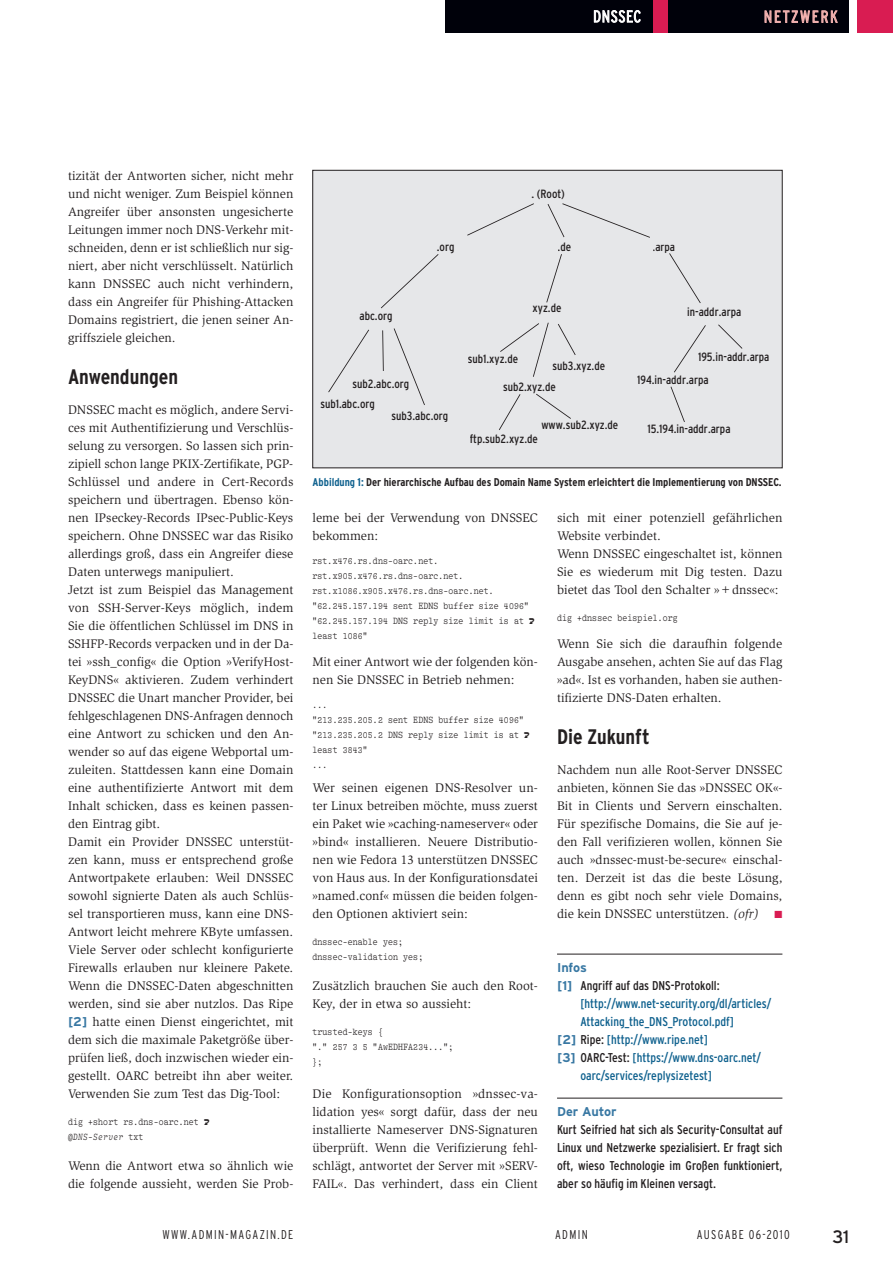
<style>
.page{position:relative;width:893px;height:1263px;background:#fff}
.page>*{position:absolute;margin:0;border:0;box-sizing:border-box;transform-origin:0 0}
.t1{font:700 condensed 21px "Interstate";color:#231f20}
.t2{font:18px "Interstate";color:#231f20}
.t3{font:300 condensed 16.5px "Interstate";letter-spacing:.11em;color:#f0b0ae}
.t4{font:300 condensed 16.5px "Interstate";letter-spacing:.04em;color:#fff}
.t5{font:12.75px/18px "Slimbach";color:#231f20}
.t6{font:condensed 12.75px/18px "Interstate";color:#231f20;text-align:justify}
.t7{font:condensed 12.75px "Interstate";color:#0f618e}
.t8{font:300 condensed 12.75px "Interstate";letter-spacing:.11em;color:#231f20;scale:.95 1}
.t9{font:700 12.75px "Interstate";letter-spacing:-.005em;color:#3978a3}
.t10{font:condensed 12px/22.5px "Interstate";color:#231f20}
.t11{font:700 condensed 11.25px "Interstate";color:#231f20}
.t12{font:8.7px/15px "Fantabular MVB";letter-spacing:.03em;color:#231f20;scale:.8 1}
.s1{font-family:"Interstate";font-weight:700;color:#3978a3}
.s2{font-style:italic}
.s3{color:#0f618e}
.s4{color:#d91c52}
.s5{font-weight:700;font-stretch:normal;color:#3978a3}
.s6{color:#231f20}
</style>
<div class="page">
<hr style="left:557px;top:954px;width:225px;height:1px;background:#231f20">
<hr style="left:557px;top:1098px;width:225px;height:1px;background:#231f20">
<div style="left:313px;top:170px;width:469px;height:298px;background:#e6e7e9"></div>
<svg style="left:467px;top:203px;width:183px;height:35px"></svg>
<svg style="left:381px;top:254px;width:58px;height:54px"></svg>
<svg style="left:328px;top:330px;width:41px;height:62px"></svg>
<svg style="left:382px;top:330px;width:2px;height:41px"></svg>
<div style="left:353px;top:379px;width:56px;height:11px;background:#e6e7e9"></div>
<svg style="left:394px;top:328px;width:31px;height:77px"></svg>
<svg style="left:499px;top:394px;width:21px;height:36px"></svg>
<svg style="left:536px;top:394px;width:35px;height:25px"></svg>
<svg style="left:500px;top:253px;width:206px;height:124px"></svg>
<div style="left:688px;top:308px;width:53px;height:11px;background:#e6e7e9"></div>
<svg style="left:718px;top:324px;width:24px;height:25px"></svg>
<div style="left:698px;top:353px;width:71px;height:11px;background:#e6e7e9"></div>
<div style="left:637px;top:375px;width:72px;height:11px;background:#e6e7e9"></div>
<svg style="left:670px;top:387px;width:15px;height:35px"></svg>
<div style="left:313px;top:170px;width:469px;height:298px;border:1px solid #231f20"></div>
<div style="left:445px;top:0;width:404px;height:33px;background:#00010a"></div>
<div style="left:857px;top:0;width:36px;height:33px;background:#d91c52"></div>
<div style="left:653px;top:0;width:15px;height:33px;background:#d91c52"></div>
<svg style="left:764px;top:10px;width:74px;height:13px"></svg>
<svg style="left:594px;top:10px;width:47px;height:13px"></svg>
<p class="t4" style="left:593px;top:7px;width:49px">DNSSEC</p>
<p class="t3" style="left:764px;top:7px;width:75px">NETZWERK</p>
<p class="t5" style="left:68px;top:167px;width:227px;text-align:justify">tizität der Antworten sicher, nicht mehr und nicht weniger. Zum Beispiel können Angreifer über ansonsten ungesicherte Leitungen immer noch DNS-Verkehr mit&shy;schneiden, denn er ist schließlich nur sig&shy;niert, aber nicht verschlüsselt. Natürlich kann DNSSEC auch nicht verhindern, dass ein Angreifer für Phishing-Attacken Domains registriert, die jenen seiner An&shy;griffsziele gleichen.</p>
<h1 class="t1" style="left:68px;top:365px;width:112px">Anwendungen</h1>
<p class="t5" style="left:68px;top:401px;width:227px">DNSSEC macht es möglich, andere Servi&shy;ces mit Authentifizierung und Verschlüs&shy;selung zu versorgen. So lassen sich prin&shy;zipiell schon lange PKIX-Zertifikate, PGP-Schlüssel und andere in Cert-Records speichern und übertragen. Ebenso kön&shy;nen IPseckey-Records IPsec-Public-Keys speichern. Ohne DNSSEC war das Risiko allerdings groß, dass ein Angreifer diese Daten unterwegs manipuliert.<br>Jetzt ist zum Beispiel das Management von SSH-Server-Keys möglich, indem Sie die öffentlichen Schlüssel im DNS in SSHFP-Records verpacken und in der Da&shy;tei »ssh_config« die Option »VerifyHost-KeyDNS« aktivieren. Zudem verhindert DNSSEC die Unart mancher Provider, bei fehlgeschlagenen DNS-Anfragen dennoch eine Antwort zu schicken und den An&shy;wender so auf das eigene Webportal um&shy;zuleiten. Stattdessen kann eine Domain eine authentifizierte Antwort mit dem Inhalt schicken, dass es keinen passen&shy;den Eintrag gibt.<br>Damit ein Provider DNSSEC unterstüt&shy;zen kann, muss er entsprechend große Antwortpakete erlauben: Weil DNSSEC sowohl signierte Daten als auch Schlüs&shy;sel transportieren muss, kann eine DNS-Antwort leicht mehrere KByte umfassen.<br>Viele Server oder schlecht konfigurierte Firewalls erlauben nur kleinere Pakete.<br>Wenn die DNSSEC-Daten abgeschnitten werden, sind sie aber nutzlos. Das Ripe <span class="s1">[2]</span> hatte einen Dienst eingerichtet, mit dem sich die maximale Paketgröße über&shy;prüfen ließ, doch inzwischen wieder ein&shy;gestellt. OARC betreibt ihn aber weiter.<br>Verwenden Sie zum Test das Dig-Tool:</p>
<p class="t12" style="left:68px;top:1114px;width:165px">dig +short rs.dns-oarc.net @<span class="s2">DNS-Server</span> txt</p>
<p class="t5" style="left:68px;top:1157px;width:227px">Wenn die Antwort etwa so ähnlich wie die folgende aussieht, werden Sie Prob-</p>
<p class="t10" style="left:531px;top:182px;width:35px">. (Root)</p>
<p class="t10" style="left:437px;top:235px;width:19px">.org</p>
<p class="t10" style="left:558px;top:235px;width:15px">.de</p>
<p class="t10" style="left:653px;top:235px;width:24px">.arpa</p>
<p class="t10" style="left:359px;top:305px;width:35px">abc.org</p>
<p class="t10" style="left:352px;top:372px;width:58px">sub2.abc.org</p>
<p class="t10" style="left:392px;top:404px;width:58px">sub3.abc.org</p>
<p class="t10" style="left:320px;top:392px;width:56px">sub1.abc.org</p>
<p class="t10" style="left:533px;top:296px;width:30px">xyz.de</p>
<p class="t10" style="left:468px;top:347px;width:52px">sub1.xyz.de</p>
<p class="t10" style="left:503px;top:375px;width:54px">sub2.xyz.de</p>
<p class="t10" style="left:552px;top:355px;width:54px">sub3.xyz.de</p>
<p class="t10" style="left:541px;top:413px;width:78px">www.sub2.xyz.de</p>
<p class="t10" style="left:470px;top:428px;width:70px">ftp.sub2.xyz.de</p>
<p class="t10" style="left:687px;top:301px;width:56px">in-addr.arpa</p>
<p class="t10" style="left:637px;top:346px;width:134px;text-indent:61px">195.in-addr.arpa<br>194.in-addr.arpa</p>
<p class="t10" style="left:647px;top:417px;width:85px">15.194.in-addr.arpa</p>
<p class="t11" style="left:313px;top:476px;width:471px"><span class="s3">Abbildung 1:</span> Der hierarchische Aufbau des Domain Name System erleichtert die Implementierung von DNSSEC.</p>
<p class="t5" style="left:313px;top:509px;width:227px">leme bei der Verwendung von DNSSEC bekommen:</p>
<p class="t12" style="left:313px;top:553px;width:272px">rst.x476.rs.dns-oarc.net. rst.x905.x476.rs.dns-oarc.net. rst.x1086.x905.x476.rs.dns-oarc.net. "62.245.157.194 sent EDNS buffer size 4096" "62.245.157.194 DNS reply size limit is at least 1086"</p>
<p class="t5" style="left:313px;top:653px;width:227px">Mit einer Antwort wie der folgenden kön&shy;nen Sie DNSSEC in Betrieb nehmen:</p>
<p class="t12" style="left:313px;top:697px;width:266px">...<br>"213.235.205.2 sent EDNS buffer size 4096" "213.235.205.2 DNS reply size limit is at least 3843"<br>...</p>
<p class="t5" style="left:313px;top:779px;width:227px;text-align:justify">Wer seinen eigenen DNS-Resolver un&shy;ter Linux betreiben möchte, muss zuerst ein Paket wie »caching-nameserver« oder »bind« installieren. Neuere Distributio&shy;nen wie Fedora 13 unterstützen DNSSEC von Haus aus. In der Konfigurationsdatei »named.conf« müssen die beiden folgen&shy;den Optionen aktiviert sein:</p>
<p class="t12" style="left:313px;top:934px;width:140px">dnssec-enable yes; dnssec-validation yes;</p>
<p class="t5" style="left:313px;top:977px;width:227px">Zusätzlich brauchen Sie auch den Root-<br>Key, der in etwa so aussieht:</p>
<p class="t12" style="left:313px;top:1024px;width:178px">trusted-keys {<br>"." 257 3 5 "AwEDHFA234..."; };</p>
<p class="t5" style="left:313px;top:1085px;width:227px;text-align:justify">Die Konfigurationsoption »dnssec-va&shy;lidation yes« sorgt dafür, dass der neu installierte Nameserver DNS-Signaturen überprüft. Wenn die Verifizierung fehl&shy;schlägt, antwortet der Server mit »SERV-FAIL«. Das verhindert, dass ein Client</p>
<p class="t5" style="left:557px;top:509px;width:227px">sich mit einer potenziell gefährlichen Website verbindet.<br>Wenn DNSSEC eingeschaltet ist, können Sie es wiederum mit Dig testen. Dazu bietet das Tool den Schalter »+dnssec«:</p>
<p class="t12" style="left:557px;top:610px;width:152px">dig +dnssec beispiel.org</p>
<p class="t5" style="left:557px;top:635px;width:227px;text-align:justify">Wenn Sie sich die daraufhin folgende Ausgabe ansehen, achten Sie auf das Flag »ad«. Ist es vorhanden, haben sie authen&shy;tifizierte DNS-Daten erhalten.</p>
<h1 class="t1" style="left:557px;top:725px;width:94px">Die Zukunft</h1>
<p class="t5" style="left:557px;top:761px;width:227px;text-align:justify">Nachdem nun alle Root-Server DNSSEC anbieten, können Sie das »DNSSEC OK«- Bit in Clients und Servern einschalten.<br>Für spezifische Domains, die Sie auf je&shy;den Fall verifizieren wollen, können Sie auch »dnssec-must-be-secure« einschal&shy;ten. Derzeit ist das die beste Lösung, denn es gibt noch sehr viele Domains, die kein DNSSEC unterstützen. <span class="s2">(ofr)</span> <span class="s4">■</span></p>
<p class="t9" style="left:557px;top:960px;width:31px">Infos</p>
<p class="t6" style="left:557px;top:976px;width:164px"><span class="s5">[1]</span> Angriff auf das DNS-Protokoll:</p>
<p class="t7" style="left:580px;top:996px;width:192px">[http:// www. net-security. org/ dl/ articles/</p>
<p class="t7" style="left:580px;top:1014px;width:155px">Attacking_the_DNS_Protocol. pdf]</p>
<p class="t7" style="left:557px;top:1032px;width:152px"><span class="s5">[2]</span> <span class="s6">Ripe:</span> [http:// www. ripe. net]</p>
<p class="t7" style="left:557px;top:1050px;width:205px"><span class="s5">[3]</span> <span class="s6">OARC-Test:</span> [https:// www. dns-oarc. net/</p>
<p class="t7" style="left:580px;top:1068px;width:133px">oarc/ services/ replysizetest]</p>
<p class="t9" style="left:557px;top:1104px;width:61px">Der Autor</p>
<p class="t6" style="left:557px;top:1120px;width:227px">Kurt Seifried hat sich als Security-Consultat auf Linux und Netzwerke spezialisiert. Er fragt sich oft, wieso Technologie im Großen funktioniert, aber so häufig im Kleinen versagt.</p>
<p class="t8" style="left:163px;top:1227px;width:139px">WWW.ADMIN-MAGAZIN.DE</p>
<p class="t8" style="left:555px;top:1227px;width:36px">ADMIN</p>
<p class="t8" style="left:697px;top:1227px;width:99px">AUSGABE 06-2010</p>
<h2 class="t2" style="left:832px;top:1226px;width:18px">31</h2>
</div>
